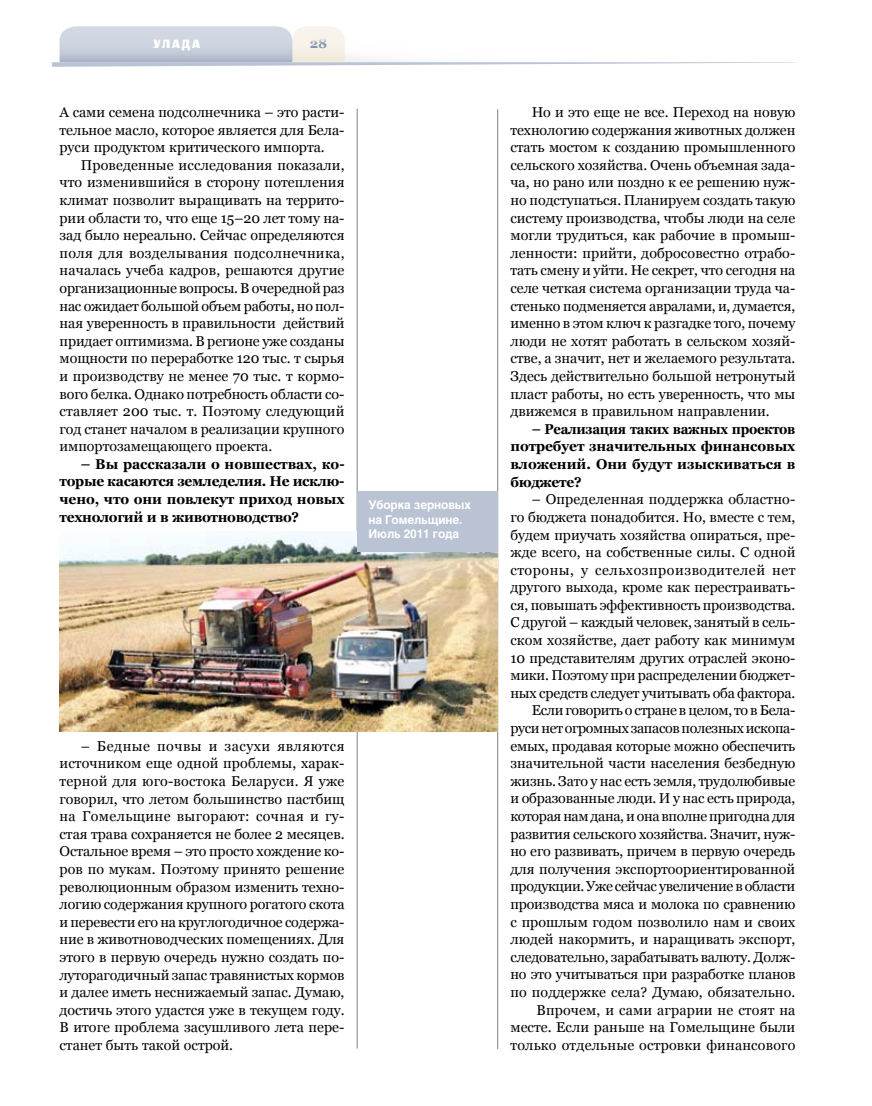
<style>
.page{position:relative;width:872px;height:1106px;background:#fff}
.page>*{position:absolute;margin:0;border:0;box-sizing:border-box;transform-origin:0 0}
.t1{font:14.25px/17.5px "Georgia";color:#000;text-align:justify}
.t2{font:700 14.25px/17.5px "Georgia";letter-spacing:-.01em;color:#000;text-align:justify}
.t3{font:700 14.25px/17.7px "Georgia";letter-spacing:-.01em;color:#000;text-align:justify;scale:.92 1}
.t4{font:700 13.5px "Georgia";color:#8095af}
.t5{font:700 12px/14.4px "Helios";letter-spacing:-.01em;color:#fff}
.t6{font:12px "Black Grotesk C";letter-spacing:.15em;color:#fff}
</style>
<div class="page">
<hr style="left:357px;top:109px;width:1px;height:939px;background:#818084">
<hr style="left:497px;top:109px;width:1px;height:939px;background:#818084">
<svg style="left:52px;top:26px;width:743px;height:41px"></svg>
<img style="left:60px;top:531px;width:437px;height:200px">
<div style="left:357px;top:491px;width:140px;height:61px;background:#b9c3d3"></div>
<p class="t6" style="left:153px;top:36px;width:48px">улада</p>
<p class="t4" style="left:309px;top:35px;width:19px">28</p>
<p class="t1" style="left:60px;top:103px;width:286px">А сами семена подсолнечника – это расти&shy;тельное масло, которое является для Бела&shy;руси продуктом критического импорта.</p>
<p class="t1" style="left:60px;top:156px;width:286px;text-indent:21px">Проведенные исследования показали, что изменившийся в сторону потепления климат позволит выращивать на террито&shy;рии области то, что еще 15–20 лет тому на&shy;зад было нереально. Сейчас определяются поля для возделывания подсолнечника, началась учеба кадров, решаются другие организационные вопросы. В очередной раз нас ожидает большой объем работы, но пол&shy;ная уверенность в правильности действий придает оптимизма. В регионе уже созданы мощности по переработке 120 тыс. т сырья и производству не менее 70 тыс. т кормо&shy;вого белка. Однако потребность области со&shy;ставляет 200 тыс. т. Поэтому следующий год станет началом в реализации крупного импортозамещающего проекта.</p>
<p class="t2" style="left:60px;top:455px;width:286px;text-indent:21px">– Вы рассказали о новшествах, ко&shy;торые касаются земледелия. Не исклю&shy;чено, что они повлекут приход новых технологий и в животноводство?</p>
<p class="t5" style="left:368px;top:497px;width:104px">Уборка зерновых на Гомельщине.<br>Июль 2011 года</p>
<p class="t1" style="left:60px;top:737px;width:286px;text-indent:21px">– Бедные почвы и засухи являются источником еще одной проблемы, харак&shy;терной для юго-востока Беларуси. Я уже говорил, что летом большинство пастбищ на Гомельщине выгорают: сочная и гу&shy;стая трава сохраняется не более 2 месяцев.<br>Остальное время – это просто хождение ко&shy;ров по мукам. Поэтому принято решение революционным образом изменить техно&shy;логию содержания крупного рогатого скота и перевести его на круглогодичное содержа&shy;ние в животноводческих помещениях. Для этого в первую очередь нужно создать по&shy;луторагодичный запас травянистых кормов и далее иметь неснижаемый запас. Думаю, достичь этого удастся уже в текущем году.<br>В итоге проблема засушливого лета пере&shy;станет быть такой острой.</p>
<p class="t1" style="left:510px;top:103px;width:286px;text-indent:21px">Но и это еще не все. Переход на новую технологию содержания животных должен стать мостом к созданию промышленного сельского хозяйства. Очень объемная зада&shy;ча, но рано или поздно к ее решению нуж&shy;но подступаться. Планируем создать такую систему производства, чтобы люди на селе могли трудиться, как рабочие в промыш&shy;ленности: прийти, добросовестно отрабо&shy;тать смену и уйти. Не секрет, что сегодня на селе четкая система организации труда ча&shy;стенько подменяется авралами, и, думается, именно в этом ключ к разгадке того, почему люди не хотят работать в сельском хозяй&shy;стве, а значит, нет и желаемого результата.<br>Здесь действительно большой нетронутый пласт работы, но есть уверенность, что мы движемся в правильном направлении.</p>
<p class="t3" style="left:510px;top:420px;width:311px;text-indent:21px">– Реализация таких важных проектов потребует значительных финансовых вложений. Они будут изыскиваться в бюджете?</p>
<p class="t1" style="left:510px;top:490px;width:286px;text-align:right">– Определенная поддержка областно-<br>го бюджета понадобится. Но, вместе с тем, будем приучать хозяйства опираться, пре&shy;жде всего, на собственные силы. С одной стороны, у сельхозпроизводителей нет другого выхода, кроме как перестраивать&shy;ся, повышать эффективность производства.<br>С другой – каждый человек, занятый в сель&shy;ском хозяйстве, дает работу как минимум 10 представителям других отраслей эконо&shy;мики. Поэтому при распределении бюджет&shy;ных средств следует учитывать оба фактора.<br>Если говорить о стране в целом, то в Бела&shy;руси нет огромных запасов полезных ископа&shy;емых, продавая которые можно обеспечить значительной части населения безбедную жизнь. Зато у нас есть земля, трудолюбивые и образованные люди. И у нас есть природа, которая нам дана, и она вполне пригодна для развития сельского хозяйства. Значит, нуж&shy;но его развивать, причем в первую очередь для получения экспортоориентированной продукции. Уже сейчас увеличение в области производства мяса и молока по сравнению с прошлым годом позволило нам и своих людей накормить, и наращивать экспорт, следовательно, зарабатывать валюту. Долж&shy;но это учитываться при разработке планов по поддержке села? Думаю, обязательно.<br>Впрочем, и сами аграрии не стоят на месте. Если раньше на Гомельщине были только отдельные островки финансового</p>
</div>
